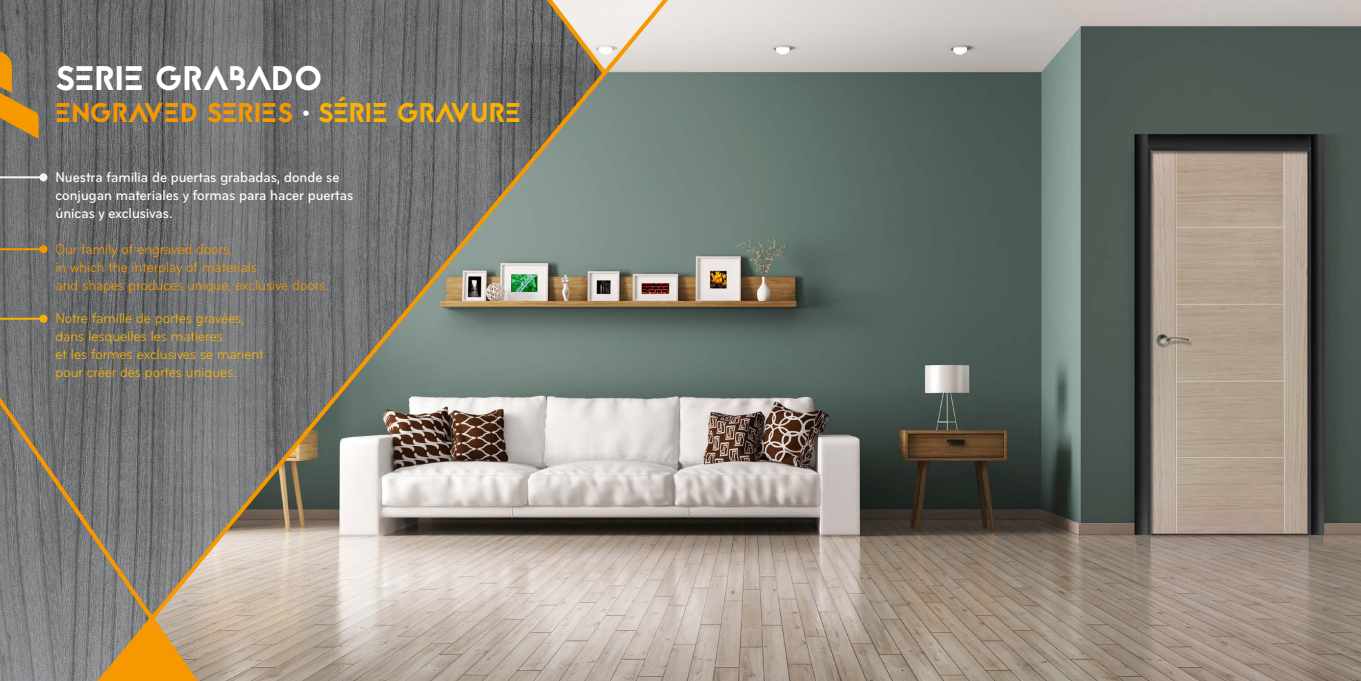
<style>
.page{position:relative;width:1361px;height:681px;background:#fff}
.page>*{position:absolute;margin:0;border:0;box-sizing:border-box;transform-origin:0 0}
.t1{font:34px "Jaapokkisubtract";letter-spacing:-.015em;color:#fff}
.t2{font:27px "Jaapokkisubtract";color:#f69800}
.t3{font:condensed 15px/18px "Bryant";color:#fab200}
.t4{font:500 condensed 15px/18px "Bryant";color:#fff}
.t5{font:condensed 15px/18px "Bryant";color:#f69800}
.s1{font-family:"Bryant";font-weight:300;font-stretch:condensed;color:#fff}
.s2{color:#fab200}
</style>
<div class="page">
<img style="left:668px;top:0;width:693px;height:680px">
<img style="left:0;top:0;width:97px;height:397px">
<svg style="left:0;top:397px;width:97px;height:283px;background:#7c7b79"></svg>
<svg style="left:97px;top:0;width:571px;height:680px;background:#8e8c86"></svg>
<svg style="left:530px;top:0;width:150px;height:74px;background:#c0b7ab"></svg>
<svg style="left:0;top:51px;width:39px;height:88px;background:#a37e42"></svg>
<hr style="left:0;top:176px;width:43px;height:2px;background:#f5f6f6">
<div style="left:39px;top:173px;width:8px;height:8px;background:#f5f6f6;border-radius:50%"></div>
<hr style="left:0;top:248px;width:43px;height:2px;background:#f69800">
<div style="left:39px;top:245px;width:8px;height:8px;background:#f69800;border-radius:50%"></div>
<hr style="left:0;top:317px;width:43px;height:2px;background:#fab200">
<div style="left:39px;top:314px;width:8px;height:8px;background:#fab200;border-radius:50%"></div>
<h1 class="t1" style="left:55px;top:55px;width:269px">SERIE GRABADO</h1>
<h2 class="t2" style="left:55px;top:94px;width:467px">ENGRAVED SERIES <span class="s1">•</span> <span class="s2">SÉRIE GRAVURE</span></h2>
<p class="t4" style="left:56px;top:168px;width:299px">Nuestra familia de puertas grabadas, donde se conjugan materiales y formas para hacer puertas únicas y exclusivas.</p>
<p class="t5" style="left:56px;top:240px;width:275px">Our family of engraved doors,<br>in which the interplay of materials<br>and shapes produces unique, exclusive doors.</p>
<p class="t3" style="left:56px;top:309px;width:209px">Notre famille de portes gravées, dans lesquelles les matières<br>et les formes exclusives se marient pour créer des portes uniques.</p>
</div>
